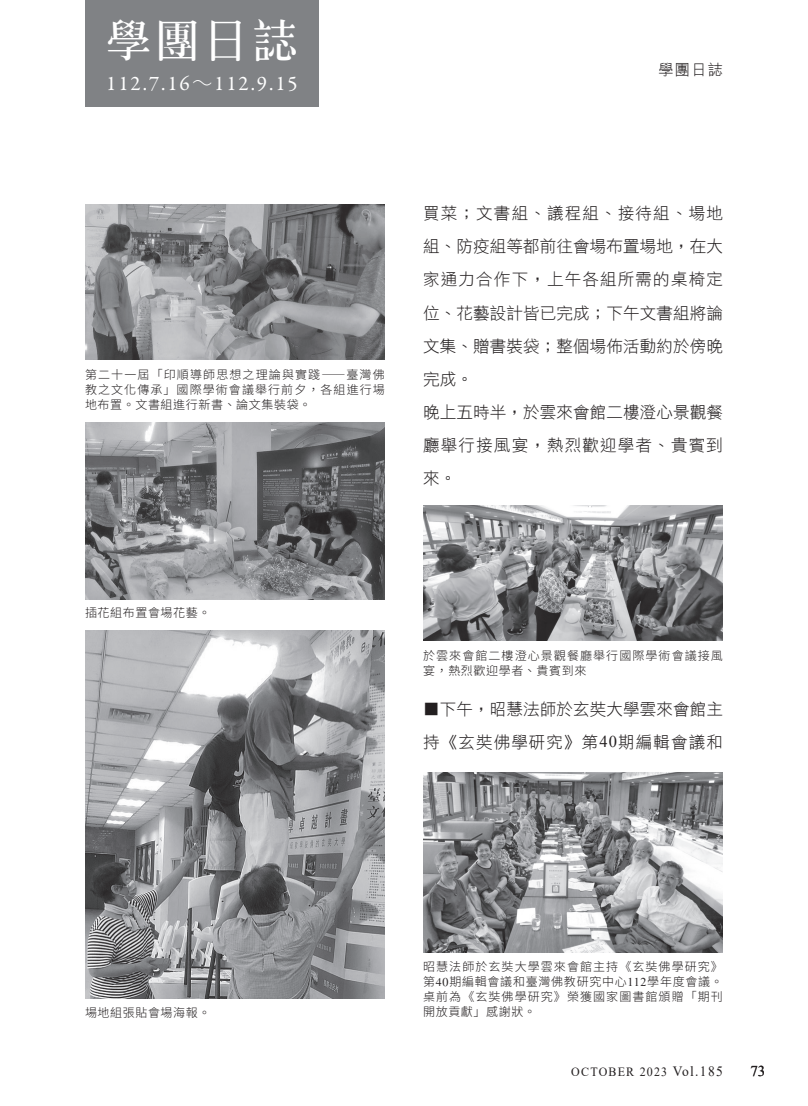
<style>
.page{position:relative;width:808px;height:1106px;background:#fff}
.page>*{position:absolute;margin:0;border:0;box-sizing:border-box;transform-origin:0 0}
.t1{font:45px "Stdsung EG Bold Big 5";color:#fff}
.t2{font:21px "Garamond Premr Pro";letter-spacing:.095em;color:#fff}
.學團日誌_文{font:16.5px/33px "DF Hei Lt HKP BF";letter-spacing:.01em;color:#231f20;text-align:justify}
.t3{font:15px "DF Hei Lt HK BF";color:#231f20}
.t4{font:15px "Times New Roman";color:#231f20}
.t5{font:12.6px "Times New Roman";letter-spacing:.1em;color:#231f20;scale:.95 1}
.圖說{font:300 12px/15px "Noto Sans CJ Ktc";letter-spacing:.09em;color:#231f20;text-align:justify}
.圖說-2{font:300 12px "Noto Sans CJ Ktc";letter-spacing:.05em;color:#231f20}
.s1{font-family:"DF Hei Lt HK BF"}
.s2{font-family:"Times New Roman"}
.s3{font-family:"Times";font-weight:400}
.s4{font-family:"Times New Roman";font-weight:400}
.s5{font-size:14.1px}
</style>
<div class="page">
<img style="left:85px;top:204px;width:300px;height:155px">
<img style="left:85px;top:422px;width:300px;height:178px">
<img style="left:85px;top:630px;width:300px;height:368px">
<img style="left:423px;top:506px;width:300px;height:135px">
<img style="left:423px;top:772px;width:300px;height:180px">
<div style="left:85px;top:0;width:234px;height:106px;background:#808285"></div>
<h1 class="t1" style="left:106px;top:17px;width:193px">學團日誌</h1>
<h2 class="t2" style="left:106px;top:70px;width:193px">112.7.16<span class="s1">～</span>112.9.15</h2>
<p class="t3" style="left:658px;top:62px;width:66px">學團日誌</p>
<p class="圖說" style="left:85px;top:367px;width:301px">第二十一屆「印順導師思想之理論與實踐⸺臺灣佛教之文化傳承」國際學術會議舉行前夕，各組進行場地布置。文書組進行新書、論文集裝袋。</p>
<p class="學團日誌_文" style="left:423px;top:197px;width:301px">買菜；文書組、議程組、接待組、場地組、防疫組等都前往會場布置場地，在大家通力合作下，上午各組所需的桌椅定位、花藝設計皆已完成；下午文書組將論文集、贈書裝袋；整個場佈活動約於傍晚完成。</p>
<p class="學團日誌_文" style="left:423px;top:395px;width:301px">晚上五時半，於雲來會館二樓澄心景觀餐廳舉行接風宴，熱烈歡迎學者、貴賓到來。</p>
<p class="圖說-2" style="left:85px;top:605px;width:127px">插花組布置會場花藝。</p>
<p class="圖說" style="left:423px;top:648px;width:301px">於雲來會館二樓澄心景觀餐廳舉行國際學術會議接風宴，熱烈歡迎學者、貴賓到來</p>
<p class="學團日誌_文" style="left:423px;top:692px;width:301px">■下午，昭慧法師於玄奘大學雲來會館主持《玄奘佛學研究》第<span class="s2">40</span>期編輯會議和</p>
<p class="圖說-2" style="left:85px;top:1006px;width:127px">場地組張貼會場海報。</p>
<p class="圖說" style="left:423px;top:959px;width:301px">昭慧法師於玄奘大學雲來會館主持《玄奘佛學研究》第<span class="s3">40</span>期編輯會議和臺灣佛教研究中心<span class="s4">112</span>學年度會議。桌前為《玄奘佛學研究》榮獲國家圖書館頒贈「期刊開放貢獻」感謝狀。</p>
<p class="t5" style="left:571px;top:1063px;width:161px">OCTOBER 2023 <span class="s5">Vol.185</span></p>
<p class="t4" style="left:750px;top:1060px;width:16px">73</p>
</div>
